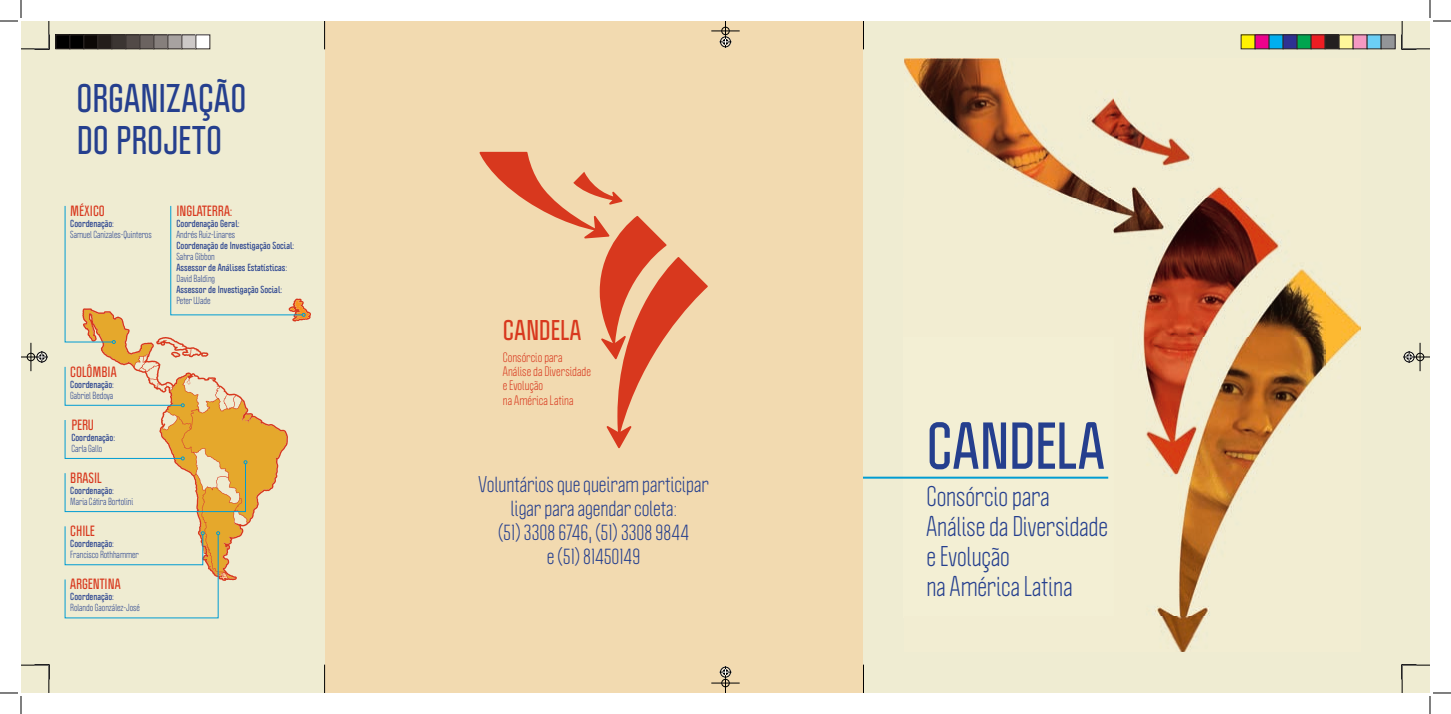
<style>
.page{position:relative;width:1451px;height:714px;background:#fff}
.page>*{position:absolute;margin:0;border:0;box-sizing:border-box;transform-origin:0 0}
.t1{font:700 57.9px "Politica";color:#253f8e}
.t2{font:700 35px/42px "Politica";letter-spacing:.005em;color:#253f8e}
.t3{font:25px/30px "Politica";letter-spacing:.005em;color:#253f8e}
.t4{font:700 25px "Politica";letter-spacing:.01em;color:#d8381e}
.t5{font:20px/24px "Politica";color:#253f8e;text-align:center}
.t6{font:700 13px "Politica";color:#d8381e}
.t7{font:12px/14.4px "Politica";letter-spacing:.01em;color:#d8381e}
.t8{font:700 9px "Politica";color:#253f8e}
.t9{font:9px "Politica";color:#253f8e}
</style>
<div class="page">
<div style="left:863px;top:21px;width:567px;height:672px;background:#efecd2"></div>
<img style="left:904px;top:59px;width:456px;height:593px">
<div style="left:324px;top:21px;width:539px;height:672px;background:#f2dab0"></div>
<div style="left:21px;top:21px;width:303px;height:672px;background:#efecd2"></div>
<hr style="left:863px;top:477px;width:245px;height:2px;background:#009cd2">
<svg style="left:64px;top:205px;width:247px;height:414px"></svg>
<svg style="left:479px;top:152px;width:229px;height:296px"></svg>
<svg style="left:324px;top:664px;width:1px;height:29px"></svg>
<svg style="left:863px;top:664px;width:1px;height:29px"></svg>
<svg style="left:324px;top:21px;width:1px;height:28px"></svg>
<svg style="left:863px;top:21px;width:1px;height:28px"></svg>
<svg style="left:0;top:0;width:50px;height:50px"></svg>
<svg style="left:0;top:664px;width:50px;height:50px"></svg>
<svg style="left:1401px;top:0;width:50px;height:50px"></svg>
<svg style="left:1401px;top:664px;width:50px;height:50px"></svg>
<svg style="left:711px;top:21px;width:29px;height:27px"></svg>
<svg style="left:711px;top:666px;width:29px;height:27px"></svg>
<svg style="left:21px;top:343px;width:27px;height:28px"></svg>
<svg style="left:1403px;top:343px;width:27px;height:28px"></svg>
<div style="left:56px;top:35px;width:14px;height:14px;background:#000"></div>
<div style="left:55px;top:34px;width:15px;height:15px;border:1px solid #302a28"></div>
<div style="left:70px;top:35px;width:14px;height:14px;background:#000"></div>
<div style="left:69px;top:34px;width:15px;height:15px;border:1px solid #302a28"></div>
<div style="left:84px;top:35px;width:14px;height:14px;background:#0c0806"></div>
<div style="left:83px;top:34px;width:15px;height:15px;border:1px solid #302a28"></div>
<div style="left:98px;top:35px;width:14px;height:14px;background:#241e1b"></div>
<div style="left:97px;top:34px;width:15px;height:15px;border:1px solid #302a28"></div>
<div style="left:112px;top:35px;width:14px;height:14px;background:#3b3532"></div>
<div style="left:111px;top:34px;width:15px;height:15px;border:1px solid #302a28"></div>
<div style="left:126px;top:35px;width:14px;height:14px;background:#524a47"></div>
<div style="left:125px;top:34px;width:15px;height:15px;border:1px solid #302a28"></div>
<div style="left:140px;top:35px;width:14px;height:14px;background:#6b6360"></div>
<div style="left:139px;top:34px;width:15px;height:15px;border:1px solid #302a28"></div>
<div style="left:154px;top:35px;width:14px;height:14px;background:#867f7c"></div>
<div style="left:153px;top:34px;width:15px;height:15px;border:1px solid #302a28"></div>
<div style="left:168px;top:35px;width:14px;height:14px;background:#a7a2a0"></div>
<div style="left:167px;top:34px;width:15px;height:15px;border:1px solid #302a28"></div>
<div style="left:182px;top:35px;width:14px;height:14px;background:#cdc9c8"></div>
<div style="left:181px;top:34px;width:15px;height:15px;border:1px solid #302a28"></div>
<div style="left:196px;top:35px;width:14px;height:14px;background:#fff"></div>
<div style="left:1241px;top:35px;width:14px;height:14px;background:#fff101"></div>
<div style="left:1255px;top:35px;width:14px;height:14px;background:#ed028c"></div>
<div style="left:1269px;top:35px;width:14px;height:14px;background:#00aeef"></div>
<div style="left:1283px;top:35px;width:14px;height:14px;background:#2e3092"></div>
<div style="left:1282px;top:34px;width:15px;height:15px;border:1px solid #302a28"></div>
<div style="left:1297px;top:35px;width:14px;height:14px;background:#00a54f"></div>
<div style="left:1296px;top:34px;width:15px;height:15px;border:1px solid #302a28"></div>
<div style="left:1311px;top:35px;width:14px;height:14px;background:#ee1d23"></div>
<div style="left:1310px;top:34px;width:15px;height:15px;border:1px solid #302a28"></div>
<div style="left:1325px;top:35px;width:14px;height:14px;background:#231f20"></div>
<div style="left:1324px;top:34px;width:15px;height:15px;border:1px solid #302a28"></div>
<div style="left:1339px;top:35px;width:14px;height:14px;background:#fff79a"></div>
<div style="left:1338px;top:34px;width:15px;height:15px;border:1px solid #302a28"></div>
<div style="left:1353px;top:35px;width:14px;height:14px;background:#f499c2"></div>
<div style="left:1367px;top:35px;width:14px;height:14px;background:#6bcff6"></div>
<div style="left:1381px;top:35px;width:14px;height:14px;background:#939598"></div>
<div style="left:1380px;top:34px;width:15px;height:15px;border:1px solid #302a28"></div>
<h2 class="t2" style="left:77px;top:78px;width:171px">ORGANIZAÇÃO<br>DO PROJETO</h2>
<h3 class="t6" style="left:70px;top:202px;width:36px">MÉXICO</h3>
<p class="t8" style="left:70px;top:217px;width:45px">Coordenação:</p>
<p class="t9" style="left:70px;top:229px;width:83px">Samuel Canizales-Quinteros</p>
<h3 class="t6" style="left:70px;top:363px;width:48px">COLÔMBIA</h3>
<p class="t8" style="left:70px;top:378px;width:45px">Coordenação:</p>
<p class="t9" style="left:70px;top:390px;width:44px">Gabriel Bedoya</p>
<h3 class="t6" style="left:71px;top:416px;width:24px">PERU</h3>
<p class="t8" style="left:71px;top:432px;width:45px">Coordenação:</p>
<p class="t9" style="left:71px;top:443px;width:32px">Carla Gallo</p>
<h3 class="t6" style="left:70px;top:470px;width:33px">BRASIL</h3>
<p class="t8" style="left:70px;top:485px;width:45px">Coordenação:</p>
<p class="t9" style="left:70px;top:496px;width:64px">Maria Cátira Bortolini</p>
<h3 class="t6" style="left:70px;top:523px;width:26px">CHILE</h3>
<p class="t8" style="left:70px;top:538px;width:45px">Coordenação:</p>
<p class="t9" style="left:70px;top:549px;width:70px">Francisco Rothhammer</p>
<h3 class="t6" style="left:70px;top:576px;width:52px">ARGENTINA</h3>
<p class="t8" style="left:70px;top:591px;width:45px">Coordenação:</p>
<p class="t9" style="left:70px;top:602px;width:71px">Rolando Gaonzález-José</p>
<h3 class="t6" style="left:176px;top:202px;width:58px">INGLATERRA:</h3>
<p class="t8" style="left:176px;top:217px;width:65px">Coordenação Geral:</p>
<p class="t9" style="left:176px;top:229px;width:60px">Andrés Ruiz-Linares</p>
<p class="t8" style="left:176px;top:239px;width:119px">Coordenação de Investigação Social:</p>
<p class="t9" style="left:176px;top:251px;width:40px">Sahra Gibbon</p>
<p class="t8" style="left:176px;top:261px;width:112px">Assessor de Análises Estatísticas:</p>
<p class="t9" style="left:176px;top:273px;width:40px">David Balding</p>
<p class="t8" style="left:176px;top:283px;width:107px">Assessor de Investigação Social:</p>
<p class="t9" style="left:176px;top:295px;width:35px">Peter Wade</p>
<h3 class="t4" style="left:503px;top:315px;width:80px">CANDELA</h3>
<h3 class="t7" style="left:503px;top:349px;width:90px">Consórcio para<br>Análise da Diversidade e Evolução<br>na América Latina</h3>
<h3 class="t5" style="left:479px;top:472px;width:232px">Voluntários que queiram participar ligar para agendar coleta:<br>(51) 3308 6746, (51) 3308 9844<br>e (51) 81450149</h3>
<h1 class="t1" style="left:926px;top:409px;width:180px">CANDELA</h1>
<h3 class="t3" style="left:926px;top:481px;width:183px">Consórcio para<br>Análise da Diversidade e Evolução<br>na América Latina</h3>
</div>
